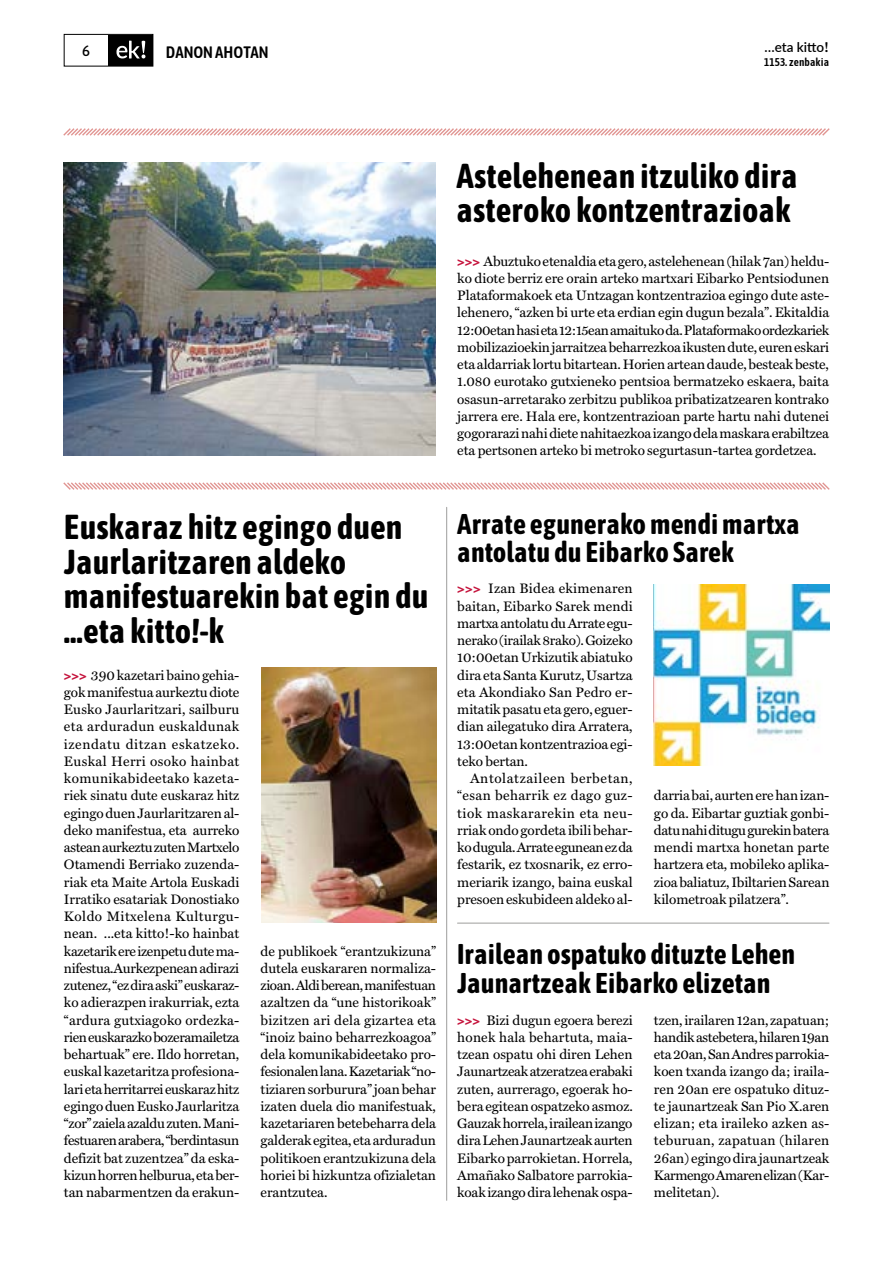
<style>
.page{position:relative;width:893px;height:1263px;background:#fff}
.page>*{position:absolute;margin:0;border:0;box-sizing:border-box;transform-origin:0 0}
.t1{font:700 34.5px/34.5px "Asap Condensed";color:#000}
.t2{font:700 28.5px/28.5px "Asap Condensed";color:#000}
.t3{font:600 16.5px "Asap Condensed";color:#000}
.t4{font:500 15px "Asap";color:#000}
.t5{font:13.8px/17.2px "Miller Text Roman";letter-spacing:-.005em;color:#000;text-align:justify}
.t6{font:600 13.5px "Lato";color:#000}
.t7{font:600 11.25px "Asap Condensed";letter-spacing:.01em;color:#000}
.s1{font-family:"Berkshire Swash";font-weight:400}
.s2{font-family:"Asap";font-weight:700;color:#c5143d}
</style>
<div class="page">
<svg style="left:63px;top:34px;width:91px;height:33px"></svg>
<hr style="left:446px;top:507px;width:1px;height:693px;background:#9d9d9c">
<hr style="left:457px;top:923px;width:372px;height:1px;background:#9d9d9c">
<img style="left:262px;top:668px;width:175px;height:254px">
<img style="left:654px;top:584px;width:175px;height:182px">
<img style="left:64px;top:162px;width:372px;height:293px">
<svg style="left:63px;top:482px;width:767px;height:8px"></svg>
<svg style="left:63px;top:128px;width:767px;height:8px"></svg>
<p class="t4" style="left:82px;top:40px;width:10px">6</p>
<p class="t3" style="left:166px;top:41px;width:104px">DANON AHOTAN</p>
<p class="t6" style="left:764px;top:38px;width:66px">…eta kitto<span class="s1">!</span></p>
<p class="t7" style="left:764px;top:55px;width:66px">1153. zenbakia</p>
<h1 class="t1" style="left:457px;top:157px;width:343px">Astelehenean itzuliko dira asteroko kontzentrazioak</h1>
<p class="t5" style="left:457px;top:252px;width:373px"><span class="s2">&gt;&gt;&gt;</span> Abuztuko etenaldia eta gero, astelehenean (hilak 7an) heldu&shy;ko diote berriz ere orain arteko martxari Eibarko Pentsiodunen Plataformakoek eta Untzagan kontzentrazioa egingo dute aste&shy;lehenero, “azken bi urte eta erdian egin dugun bezala”. Ekitaldia 12:00etan hasi eta 12:15ean amaituko da. Plataformako ordezkariek mobilizazioekin jarraitzea beharrezkoa ikusten dute, euren eskari eta aldarriak lortu bitartean. Horien artean daude, besteak beste, 1.080 eurotako gutxieneko pentsioa bermatzeko eskaera, baita osasun-arretarako zerbitzu publikoa pribatizatzearen kontrako jarrera ere. Hala ere, kontzentrazioan parte hartu nahi dutenei gogorarazi nahi diete nahitaezkoa izango dela maskara erabiltzea eta pertsonen arteko bi metroko segurtasun-tartea gordetzea.</p>
<h1 class="t1" style="left:64px;top:509px;width:366px">Euskaraz hitz egingo duen<br>Jaurlaritzaren aldeko manifestuarekin bat egin du …eta kitto!-k</h1>
<h2 class="t2" style="left:457px;top:508px;width:344px">Arrate egunerako mendi martxa antolatu du Eibarko Sarek</h2>
<p class="t5" style="left:457px;top:580px;width:177px"><span class="s2">&gt;&gt;&gt;</span> Izan Bidea ekimenaren baitan, Eibarko Sarek mendi martxa antolatu du Arrate egu&shy;nerako (irailak 8rako). Goizeko 10:00etan Urkizutik abiatuko dira eta Santa Kurutz, Usartza eta Akondiako San Pedro er&shy;mitatik pasatu eta gero, eguer&shy;dian ailegatuko dira Arratera, 13:00etan kontzentrazioa egi&shy;teko bertan.</p>
<p class="t5" style="left:457px;top:770px;width:177px;text-indent:13px">Antolatzaileen berbetan, “esan beharrik ez dago guz&shy;tiok maskararekin eta neu&shy;rriak ondo gordeta ibili behar&shy;ko dugula. Arrate egunean ez da festarik, ez txosnarik, ez erro&shy;meriarik izango, baina euskal presoen eskubideen aldeko al-</p>
<p class="t5" style="left:64px;top:666px;width:177px"><span class="s2">&gt;&gt;&gt;</span> 390 kazetari baino gehia&shy;gok manifestua aurkeztu diote Eusko Jaurlaritzari, sailburu eta arduradun euskaldunak izendatu ditzan eskatzeko.<br>Euskal Herri osoko hainbat komunikabideetako kazeta&shy;riek sinatu dute euskaraz hitz egingo duen Jaurlaritzaren al&shy;deko manifestua, eta aurreko astean aurkeztu zuten Martxelo Otamendi Berriako zuzenda&shy;riak eta Maite Artola Euskadi Irratiko esatariak Donostiako Koldo Mitxelena Kulturgu&shy;nean. ...eta kitto!-ko hainbat kazetarik ere izenpetu dute ma&shy;nifestua.Aurkezpenean adirazi zutenez, “ez dira aski” euskaraz&shy;ko adierazpen irakurriak, ezta “ardura gutxiagoko ordezka&shy;rien euskarazko bozeramailetza behartuak” ere. Ildo horretan, euskal kazetaritza profesiona&shy;lari eta herritarrei euskaraz hitz egingo duen Eusko Jaurlaritza “zor” zaiela azaldu zuten. Mani&shy;festuaren arabera, “berdintasun defizit bat zuzentzea” da eska&shy;kizun horren helburua, eta ber&shy;tan nabarmentzen da erakun-</p>
<p class="t5" style="left:654px;top:787px;width:177px">darria bai, aurten ere han izan&shy;go da. Eibartar guztiak gonbi&shy;datu nahi ditugu gurekin batera mendi martxa honetan parte hartzera eta, mobileko aplika&shy;zioa baliatuz, Ibiltarien Sarean kilometroak pilatzera”.</p>
<h2 class="t2" style="left:457px;top:939px;width:340px">Irailean ospatuko dituzte Lehen<br>Jaunartzeak Eibarko elizetan</h2>
<p class="t5" style="left:261px;top:942px;width:177px">de publikoek “erantzukizuna” dutela euskararen normaliza&shy;zioan. Aldi berean, manifestuan azaltzen da “une historikoak” bizitzen ari dela gizartea eta “inoiz baino beharrezkoagoa” dela komunikabideetako pro&shy;fesionalen lana. Kazetariak “no&shy;tiziaren sorburura” joan behar izaten duela dio manifestuak, kazetariaren betebeharra dela galderak egitea, eta arduradun politikoen erantzukizuna dela horiei bi hizkuntza ofizialetan erantzutea.</p>
<p class="t5" style="left:457px;top:1011px;width:177px"><span class="s2">&gt;&gt;&gt;</span> Bizi dugun egoera berezi honek hala behartuta, maia&shy;tzean ospatu ohi diren Lehen Jaunartzeak atzeratzea erabaki zuten, aurrerago, egoerak ho&shy;bera egitean ospatzeko asmoz.<br>Gauzak horrela, irailean izango dira Lehen Jaunartzeak aurten Eibarko parrokietan. Horrela, Amañako Salbatore parrokia&shy;koak izango dira lehenak ospa-</p>
<p class="t5" style="left:654px;top:1011px;width:177px">tzen, irailaren 12an, zapatuan; handik astebetera, hilaren 19an eta 20an, San Andres parrokia&shy;koen txanda izango da; iraila&shy;ren 20an ere ospatuko dituz&shy;te jaunartzeak San Pio X.aren elizan; eta iraileko azken as&shy;teburuan, zapatuan (hilaren 26an) egingo dira jaunartzeak Karmengo Amaren elizan (Kar&shy;melitetan).</p>
</div>
